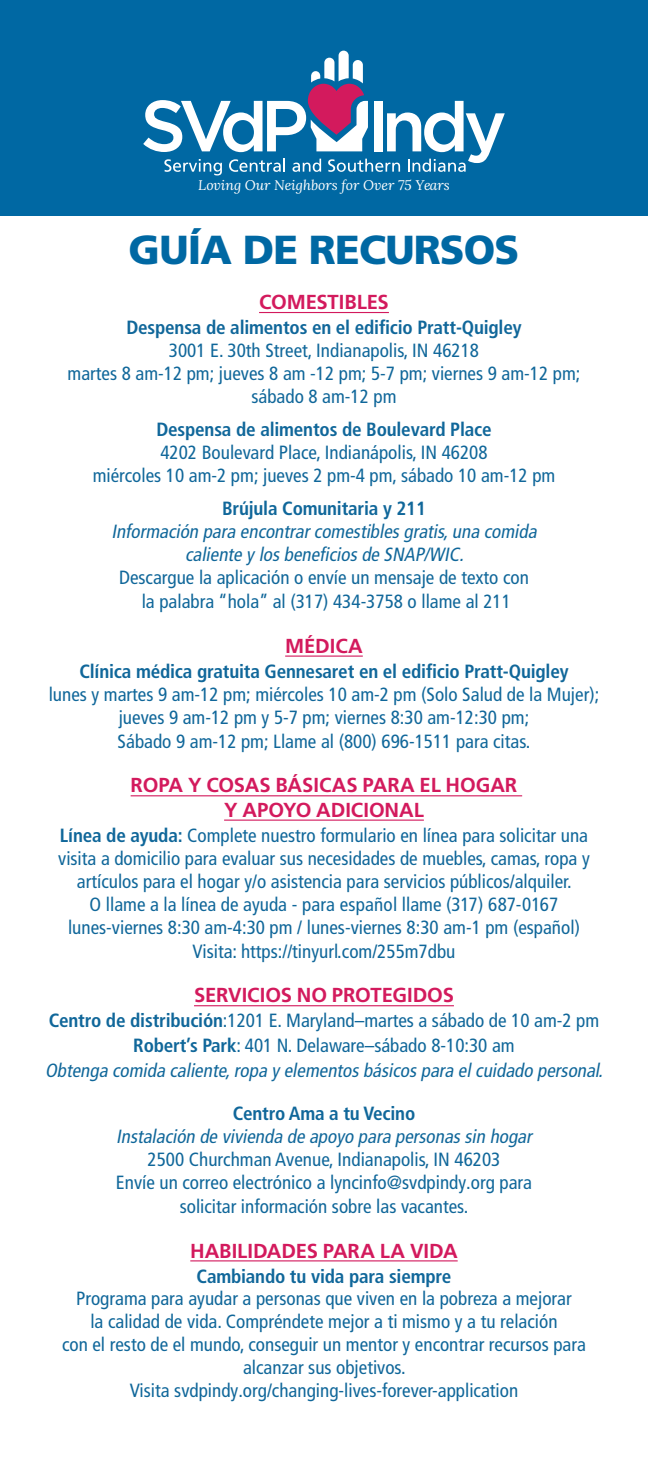
<style>
.page{position:relative;width:648px;height:1458px;background:#fff}
.page>*{position:absolute;margin:0;border:0;box-sizing:border-box;transform-origin:0 0}
.t1{font:900 40.5px "Frutiger LT Pro";letter-spacing:-.02em;color:#0068a3}
.t2{font:700 20.25px/24.3px "Frutiger LT Pro";letter-spacing:-.005em;color:#d31a5d;text-align:center}
.t3{font:condensed 19.12px/22.9px "Frutiger LT Pro";color:#10679a;text-align:center}
.t4{font:700 condensed 19.12px "Frutiger LT Pro";letter-spacing:-.01em;color:#10679a}
.t5{font:italic condensed 19.12px/22.9px "Frutiger LT Pro";color:#10679a;text-align:center}
.t6{font:italic 13.95px "Lora";color:#fff}
.s1{font-weight:700}
.s2{font-style:italic}
</style>
<div class="page">
<div style="left:0;top:0;width:648px;height:215px;background:#0068a3"></div>
<hr style="left:259px;top:312px;width:130px;height:1px;background:#d31a5d">
<hr style="left:285px;top:656px;width:78px;height:1px;background:#d31a5d">
<hr style="left:131px;top:795px;width:391px;height:1px;background:#d31a5d">
<hr style="left:224px;top:820px;width:200px;height:1px;background:#d31a5d">
<hr style="left:194px;top:1005px;width:260px;height:1px;background:#d31a5d">
<hr style="left:190px;top:1260px;width:268px;height:1px;background:#d31a5d">
<svg style="left:143px;top:51px;width:362px;height:124px"></svg>
<p class="t6" style="left:198px;top:177px;width:253px">Loving Our Neighbors for Over 75 Years</p>
<h1 class="t1" style="left:129px;top:225px;width:392px">GUÍA DE RECURSOS</h1>
<p class="t2" style="left:259px;top:290px;width:131px">COMESTIBLES</p>
<p class="t4" style="left:126px;top:316px;width:397px">Despensa de alimentos en el edificio Pratt-Quigley</p>
<p class="t3" style="left:68px;top:339px;width:514px">3001 E. 30th Street, Indianapolis, IN 46218<br>martes 8 am-12 pm; jueves 8 am -12 pm; 5-7 pm; viernes 9 am-12 pm; sábado 8 am-12 pm</p>
<p class="t4" style="left:156px;top:418px;width:337px">Despensa de alimentos de Boulevard Place</p>
<p class="t3" style="left:93px;top:441px;width:464px">4202 Boulevard Place, Indianápolis, IN 46208<br>miércoles 10 am-2 pm; jueves 2 pm-4 pm, sábado 10 am-12 pm</p>
<p class="t4" style="left:222px;top:497px;width:205px">Brújula Comunitaria y 211</p>
<p class="t5" style="left:111px;top:520px;width:431px">Información para encontrarcomestiblesgratis,una comida caliente y losbeneficiosde SNAP/WIC.</p>
<p class="t3" style="left:119px;top:565px;width:411px;line-height:24.3px">Descargue la aplicación o envíe un mensaje de texto con la palabra “hola” al (317) 434-3758 o llame al 211</p>
<p class="t2" style="left:285px;top:634px;width:79px">MÉDICA</p>
<p class="t4" style="left:79px;top:660px;width:491px">Clínica médica gratuita Gennesaret en el edificio Pratt-Quigley</p>
<p class="t3" style="left:49px;top:682px;width:552px;line-height:23.6px">lunes y martes 9 am-12 pm; miércoles 10 am-2 pm (Solo Salud de la Mujer); jueves 9 am-12 pm y 5-7 pm; viernes 8:30 am-12:30 pm;<br>Sábado 9 am-12 pm; Llame al (800) 696-1511 para citas.</p>
<p class="t2" style="left:131px;top:773px;width:388px">ROPA Y COSAS BÁSICAS PARA EL HOGAR<br>Y APOYO ADICIONAL</p>
<p class="t3" style="left:58px;top:824px;width:533px"><span class="s1">Línea de ayuda:</span> Complete nuestro formulario en línea para solicitar una visita a domicilio para evaluar sus necesidades de muebles, camas, ropa y artículos para el hogar y/o asistencia para servicios públicos/alquiler.<br>O llame a la línea de ayuda - para español llame (317) 687-0167 lunes-viernes 8:30 am-4:30 pm / lunes-viernes 8:30 am-1 pm (español)<br>Visita: https://tinyurl.com/255m7dbu</p>
<p class="t2" style="left:194px;top:983px;width:261px">SERVICIOS NO PROTEGIDOS</p>
<p class="t3" style="left:45px;top:1009px;width:563px;line-height:24.5px"><span class="s1">Centro de distribución</span>:1201 E. Maryland–martes a sábado de 10 am-2 pm<br><span class="s1">Robert’s Park</span>: 401 N. Delaware–sábado 8-10:30 am<br><span class="s2">Obtenga comida caliente,ropa y elementosbásicospara elcuidado personal.</span></p>
<p class="t4" style="left:233px;top:1102px;width:184px">Centro Ama a tu Vecino</p>
<p class="t5" style="left:116px;top:1125px;width:421px">Instalación de vivienda de apoyo para personassin hogar</p>
<p class="t3" style="left:116px;top:1147px;width:418px;line-height:23.6px">2500 Churchman Avenue, Indianapolis, IN 46203<br>Envíe un correo electrónico a lyncinfo@svdpindy.org para solicitar información sobre las vacantes.</p>
<p class="t2" style="left:190px;top:1238px;width:269px">HABILIDADES PARA LA VIDA</p>
<p class="t4" style="left:197px;top:1265px;width:256px">Cambiando tu vida para siempre</p>
<p class="t3" style="left:62px;top:1287px;width:525px">Programa para ayudar a personas que viven en la pobreza a mejorar<br>la calidad de vida. Compréndete mejor a ti mismo y a tu relación<br>con el resto de el mundo, conseguir un mentor y encontrar recursos para alcanzar sus objetivos.<br>Visita svdpindy.org/changing-lives-forever-application</p>
</div>
